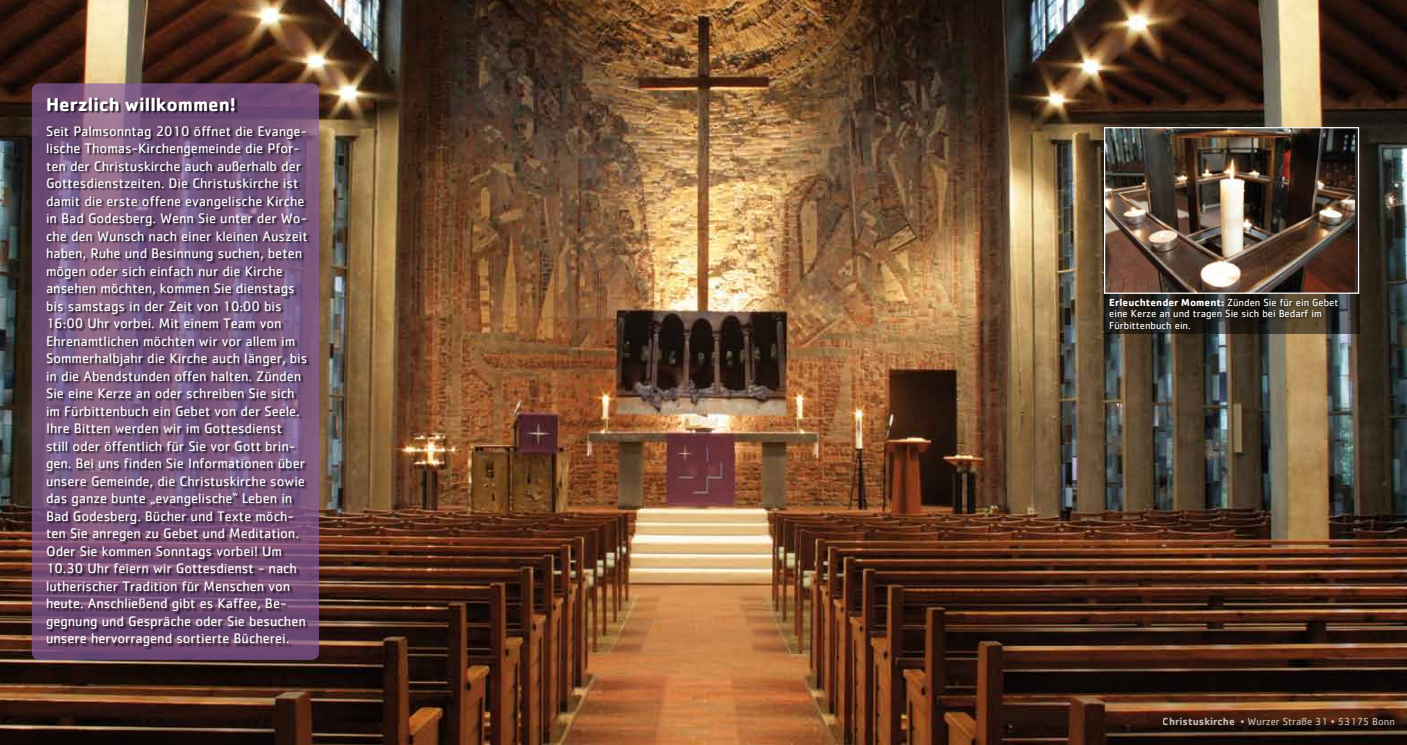
<style>
.page{position:relative;width:1407px;height:745px;background:#fff}
.page>*{position:absolute;margin:0;border:0;box-sizing:border-box;transform-origin:0 0}
.t1{font:700 19.38px "Cachet Std";color:#fff}
.t2{font:14.38px/17.5px "Cachet Std";color:#fff}
.t3{font:10.62px/11.2px "Cachet Std";color:#fff}
.s1{font-weight:700}
</style>
<div class="page">
<img style="left:0;top:0;width:1407px;height:744px">
<svg style="left:32px;top:83px;width:287px;height:576px;background:#744f77"></svg>
<div style="left:47px;top:97px;width:264px;height:552px;background:#000;opacity:.75"></div>
<img style="left:1106px;top:129px;width:248px;height:162px">
<div style="left:1104px;top:127px;width:255px;height:166px;border:1px solid #fff"></div>
<svg style="left:1104px;top:294px;width:255px;height:39px"></svg>
<div style="left:1107px;top:295px;width:235px;height:38px;background:#000;opacity:.75"></div>
<div style="left:1163px;top:716px;width:238px;height:15px;background:#000;opacity:.75"></div>
<h1 class="t1" style="left:46px;top:92px;width:191px">Herzlich willkommen!</h1>
<p class="t2" style="left:46px;top:122px;width:263px">Seit Palmsonntag 2010 öffnet die Evange&shy;lische Thomas-Kirchengemeinde die Pfor&shy;ten der Christuskirche auch außerhalb der Gottesdienstzeiten. Die Christuskirche ist damit die erste offene evangelische Kirche in Bad Godesberg. Wenn Sie unter der Wo&shy;che den Wunsch nach einer kleinen Auszeit haben, Ruhe und Besinnung suchen, beten mögen oder sich einfach nur die Kirche ansehen möchten, kommen Sie dienstags bis samstags in der Zeit von 10:00 bis 16:00 Uhr vorbei. Mit einem Team von Ehrenamtlichen möchten wir vor allem im Sommerhalbjahr die Kirche auch länger, bis in die Abendstunden offen halten. Zünden Sie eine Kerze an oder schreiben Sie sich im Fürbittenbuch ein Gebet von der Seele.<br>Ihre Bitten werden wir im Gottesdienst still oder öffentlich für Sie vor Gott brin&shy;gen. Bei uns finden Sie Informationen über unsere Gemeinde, die Christuskirche sowie das ganze bunte „evangelische“ Leben in Bad Godesberg. Bücher und Texte möch&shy;ten Sie anregen zu Gebet und Meditation.<br>Oder Sie kommen Sonntags vorbei! Um 10.30 Uhr feiern wir Gottesdienst - nach lutherischer Tradition für Menschen von heute. Anschließend gibt es Kaffee, Be&shy;gegnung und Gespräche oder Sie besuchen unsere hervorragend sortierte Bücherei.</p>
<p class="t3" style="left:1109px;top:296px;width:231px"><span class="s1">Erleuchtender Moment:</span> Zünden Sie für ein Gebet eine Kerze an und tragen Sie sich bei Bedarf im<br>Fürbittenbuch ein.</p>
<p class="t3" style="left:1163px;top:715px;width:233px"><span class="s1">Christuskirche</span> • Wurzer Straße 31 • 53175 Bonn</p>
</div>
